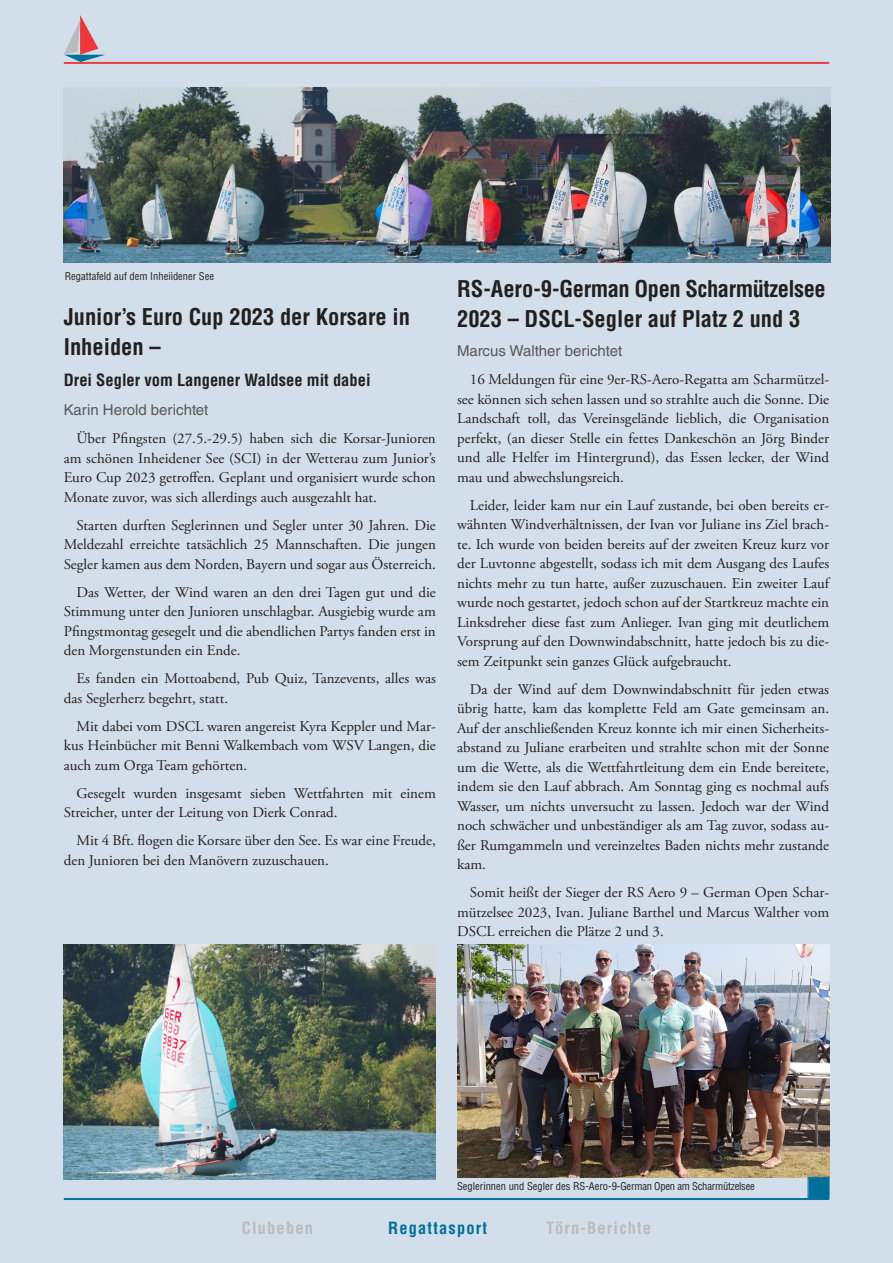
<style>
.page{position:relative;width:893px;height:1263px;background:#d2dfea}
.page>*{position:absolute;margin:0;border:0;box-sizing:border-box;transform-origin:0 0}
.Zwischenüberschrifte{font:700 condensed 22.5px "Helvetica LT Std";color:#231f20}
.Zwischenüberschrifte-2{font:700 condensed 22.5px "Helvetica LT Std";letter-spacing:-.02em;color:#231f20}
.Zwischenüberschrifte-3{font:700 condensed 16.5px "Helvetica LT Std";color:#231f20}
.Fließtext{font:700 condensed 16.5px "Helvetica LT Std";letter-spacing:.07em;color:#babbbe}
.Fließtext-2{font:700 condensed 16.5px "Helvetica LT Std";letter-spacing:.07em;color:#00709a}
.Autorennamen{font:15px "Helvetica LT Std";color:#57585a}
.Fließtext-3{font:14.85px/19.5px "Adobe Garamond Pro";color:#231f20;text-align:justify}
.Bildunterschriften{font:condensed 10.5px "Helvetica LT Std";color:#231f20}
</style>
<div class="page">
<hr style="left:64px;top:62px;width:765px;height:1px;background:#ee363b">
<hr style="left:64px;top:63px;width:765px;height:1px;background:#ee363b">
<img style="left:64px;top:88px;width:766px;height:175px">
<img style="left:457px;top:944px;width:372px;height:233px">
<img style="left:64px;top:944px;width:372px;height:236px">
<hr style="left:64px;top:1198px;width:765px;height:1px;background:#00709a">
<hr style="left:64px;top:1199px;width:765px;height:1px;background:#00709a">
<svg style="left:808px;top:1177px;width:21px;height:21px"></svg>
<div style="left:809px;top:1178px;width:19px;height:20px;border:1px solid #00709a"></div>
<svg style="left:64px;top:15px;width:41px;height:47px"></svg>
<p class="Bildunterschriften" style="left:65px;top:270px;width:151px">Regattafeld auf dem Inheiidener See</p>
<p class="Zwischenüberschrifte" style="left:64px;top:303px;width:348px">Junior’s Euro Cup 2023 der Korsare in</p>
<p class="Zwischenüberschrifte" style="left:64px;top:332px;width:98px">Inheiden –</p>
<p class="Zwischenüberschrifte-3" style="left:64px;top:369px;width:308px">Drei Segler vom Langener Waldsee mit dabei</p>
<p class="Autorennamen" style="left:64px;top:401px;width:146px">Karin Herold berichtet</p>
<p class="Fließtext-3" style="left:64px;top:429px;width:374px;text-indent:13px">Über Pfingsten (27.5.-29.5) haben sich die Korsar-Junioren am schönen Inheidener See (SCI) in der Wetterau zum Junior’s Euro Cup 2023 getroffen. Geplant und organisiert wurde schon Monate zuvor, was sich allerdings auch ausgezahlt hat.</p>
<p class="Fließtext-3" style="left:64px;top:516px;width:374px;text-indent:13px">Starten durften Seglerinnen und Segler unter 30 Jahren. Die Meldezahl erreichte tatsächlich 25 Mannschaften. Die jungen Segler kamen aus dem Norden, Bayern und sogar aus Österreich.</p>
<p class="Fließtext-3" style="left:64px;top:583px;width:374px;text-indent:13px">Das Wetter, der Wind waren an den drei Tagen gut und die Stimmung unter den Junioren unschlagbar. Ausgiebig wurde am Pfingstmontag gesegelt und die abendlichen Partys fanden erst in den Morgenstunden ein Ende.</p>
<p class="Fließtext-3" style="left:64px;top:669px;width:374px;text-indent:13px">Es fanden ein Mottoabend, Pub Quiz, Tanzevents, alles was das Seglerherz begehrt, statt.</p>
<p class="Fließtext-3" style="left:64px;top:717px;width:374px;text-indent:13px">Mit dabei vom DSCL waren angereist Kyra Keppler und Mar&shy;kus Heinbücher mit Benni Walkembach vom WSV Langen, die auch zum Orga Team gehörten.</p>
<p class="Fließtext-3" style="left:64px;top:784px;width:374px;text-indent:13px">Gesegelt wurden insgesamt sieben Wettfahrten mit einem<br>Streicher, unter der Leitung von Dierk Conrad.</p>
<p class="Fließtext-3" style="left:64px;top:831px;width:374px;text-indent:13px">Mit 4 Bft. flogen die Korsare über den See. Es war eine Freude, den Junioren bei den Manövern zuzuschauen.</p>
<p class="Zwischenüberschrifte-2" style="left:457px;top:275px;width:370px">RS-Aero-9-German Open Scharmützelsee</p>
<p class="Zwischenüberschrifte" style="left:457px;top:304px;width:345px">2023 – DSCL-Segler auf Platz 2 und 3</p>
<p class="Autorennamen" style="left:457px;top:342px;width:167px">Marcus Walther berichtet</p>
<p class="Fließtext-3" style="left:457px;top:370px;width:374px;text-indent:13px">16 Meldungen für eine 9er-RS-Aero-Regatta am Scharmützel&shy;see können sich sehen lassen und so strahlte auch die Sonne. Die Landschaft toll, das Vereinsgelände lieblich, die Organisation perfekt, (an dieser Stelle ein fettes Dankeschön an Jörg Binder und alle Helfer im Hintergrund), das Essen lecker, der Wind mau und abwechslungsreich.</p>
<p class="Fließtext-3" style="left:457px;top:496px;width:374px;text-indent:13px">Leider, leider kam nur ein Lauf zustande, bei oben bereits er&shy;wähnten Windverhältnissen, der Ivan vor Juliane ins Ziel brach&shy;te. Ich wurde von beiden bereits auf der zweiten Kreuz kurz vor der Luvtonne abgestellt, sodass ich mit dem Ausgang des Laufes nichts mehr zu tun hatte, außer zuzuschauen. Ein zweiter Lauf wurde noch gestartet, jedoch schon auf der Startkreuz machte ein Linksdreher diese fast zum Anlieger. Ivan ging mit deutlichem Vorsprung auf den Downwindabschnitt, hatte jedoch bis zu die&shy;sem Zeitpunkt sein ganzes Glück aufgebraucht.</p>
<p class="Fließtext-3" style="left:457px;top:680px;width:374px;text-indent:13px">Da der Wind auf dem Downwindabschnitt für jeden etwas übrig hatte, kam das komplette Feld am Gate gemeinsam an.<br>Auf der anschließenden Kreuz konnte ich mir einen Sicherheits&shy;abstand zu Juliane erarbeiten und strahlte schon mit der Sonne um die Wette, als die Wettfahrtleitung dem ein Ende bereitete, indem sie den Lauf abbrach. Am Sonntag ging es nochmal aufs Wasser, um nichts unversucht zu lassen. Jedoch war der Wind noch schwächer und unbeständiger als am Tag zuvor, sodass au&shy;ßer Rumgammeln und vereinzeltes Baden nichts mehr zustande kam.</p>
<p class="Fließtext-3" style="left:457px;top:883px;width:374px;text-indent:13px">Somit heißt der Sieger der RS Aero 9 – German Open Schar&shy;mützelsee 2023, Ivan. Juliane Barthel und Marcus Walther vom DSCL erreichen die Plätze 2 und 3.</p>
<p class="Bildunterschriften" style="left:457px;top:1180px;width:299px">Seglerinnen und Segler des RS-Aero-9-German Open am Scharmützelsee</p>
<p class="Fließtext" style="left:242px;top:1217px;width:73px">Clubeben</p>
<p class="Fließtext-2" style="left:388px;top:1217px;width:100px">Regattasport</p>
<p class="Fließtext" style="left:546px;top:1217px;width:106px">Törn-Berichte</p>
</div>
